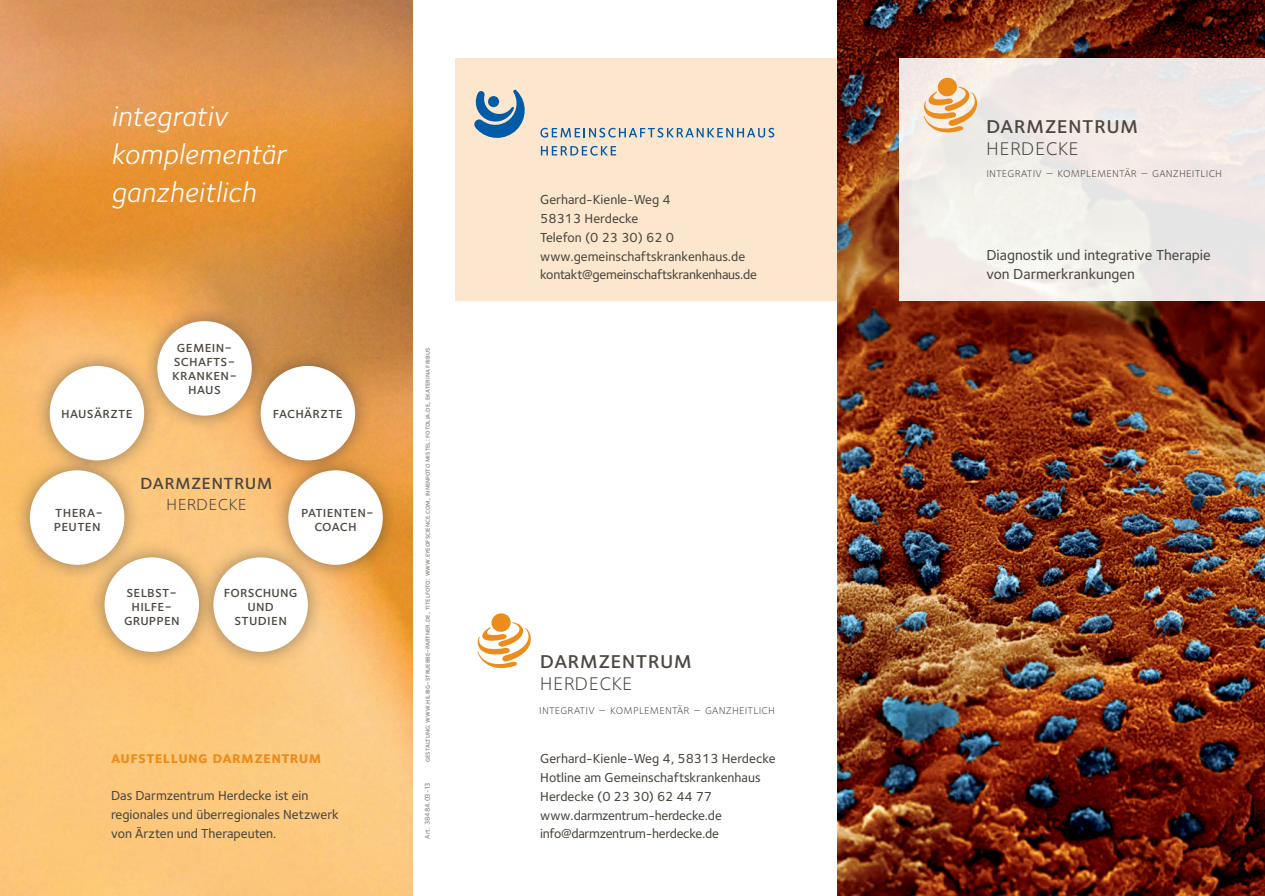
<style>
.page{position:relative;width:1265px;height:896px;background:#fff}
.page>*{position:absolute;margin:0;border:0;box-sizing:border-box;transform-origin:0 0}
.t1{font:italic 28.8px/38px "Foundry Sterling";letter-spacing:.01em;color:#fff}
.t2{font:24.6px "Foundry Sterling Medium Expert";letter-spacing:.02em;color:#4c4740}
.t3{font:24.6px "Foundry Sterling Light Expert";letter-spacing:.02em;color:#4c4740}
.t4{font:21.45px "Foundry Sterling Medium Expert";letter-spacing:.02em;color:#4c4740}
.t5{font:21.45px "Foundry Sterling Light Expert";letter-spacing:.02em;color:#4c4740}
.t6{font:16.5px "Foundry Sterling Bold Expert";letter-spacing:.02em;color:#eb8c1b}
.t7{font:15.45px/14px "Foundry Sterling Medium Expert";letter-spacing:.02em;color:#4c4740;text-align:center}
.t8{font:500 15px/19.5px "Foundry Sterling";color:#4c4740}
.t9{font:500 13.5px/18.8px "Foundry Sterling";color:#4c4740}
.t10{font:13.2px "Foundry Sterling Light Expert";letter-spacing:.015em;color:#4c4740}
.t11{font:7.5px "Foundry Sterling Medium Expert";color:#827e76}
.t12{font:500 7.2px "Foundry Sterling";letter-spacing:-.01em;color:#827e76}
</style>
<div class="page">
<div style="left:455px;top:58px;width:383px;height:242px;background:#fce7ce"></div>
<img style="left:838px;top:0;width:427px;height:895px">
<div style="left:899px;top:58px;width:366px;height:242px;background:linear-gradient(to right,#f4f0ea,#ede7e6)"></div>
<svg style="left:923px;top:77px;width:55px;height:56px;background:#f0ca9f"></svg>
<svg style="left:477px;top:613px;width:54px;height:55px"></svg>
<img style="left:0;top:0;width:413px;height:895px">
<div style="left:33px;top:349px;width:128px;height:128px;background:#4c4740;opacity:.6"></div>
<div style="left:50px;top:366px;width:94px;height:94px;background:#fff;border-radius:50%"></div>
<div style="left:13px;top:453px;width:128px;height:128px;background:#4c4740;opacity:.6"></div>
<div style="left:30px;top:470px;width:94px;height:94px;background:#fff;border-radius:50%"></div>
<div style="left:87px;top:540px;width:129px;height:128px;background:#4c4740;opacity:.6"></div>
<div style="left:105px;top:557px;width:94px;height:94px;background:#fff;border-radius:50%"></div>
<div style="left:196px;top:540px;width:129px;height:128px;background:#4c4740;opacity:.6"></div>
<div style="left:213px;top:557px;width:95px;height:94px;background:#fff;border-radius:50%"></div>
<div style="left:271px;top:453px;width:128px;height:128px;background:#4c4740;opacity:.6"></div>
<div style="left:288px;top:470px;width:95px;height:94px;background:#fff;border-radius:50%"></div>
<div style="left:243px;top:349px;width:129px;height:128px;background:#4c4740;opacity:.6"></div>
<div style="left:261px;top:366px;width:94px;height:94px;background:#fff;border-radius:50%"></div>
<div style="left:140px;top:304px;width:128px;height:128px;background:#4c4740;opacity:.6"></div>
<div style="left:157px;top:321px;width:95px;height:94px;background:#fff;border-radius:50%"></div>
<svg style="left:541px;top:146px;width:75px;height:10px"></svg>
<svg style="left:540px;top:128px;width:234px;height:9px"></svg>
<svg style="left:474px;top:90px;width:51px;height:48px"></svg>
<h1 class="t1" style="left:111px;top:97px;width:176px">integrativ komplementär ganzheitlich</h1>
<p class="t7" style="left:61px;top:405px;width:73px">hausärzte</p>
<p class="t7" style="left:172px;top:340px;width:66px">gemein&shy;schafts&shy;kranken&shy;haus</p>
<p class="t7" style="left:273px;top:405px;width:71px">fachärzte</p>
<p class="t7" style="left:54px;top:504px;width:51px;text-align:left">thera&shy;peuten</p>
<h3 class="t4" style="left:140px;top:469px;width:134px">darmzentrum</h3>
<h3 class="t5" style="left:166px;top:490px;width:82px">herdecke</h3>
<p class="t7" style="left:301px;top:504px;width:74px">patienten&shy;coach</p>
<p class="t7" style="left:124px;top:584px;width:57px">selbst&shy;hilfe&shy;gruppen</p>
<p class="t7" style="left:224px;top:584px;width:75px">forschung und studien</p>
<p class="t6" style="left:111px;top:747px;width:212px">aufstellung darmzentrum</p>
<p class="t9" style="left:111px;top:786px;width:229px">Das Darmzentrum Herdecke ist ein regionales und überregionales Netzwerk von Ärzten und Therapeuten.</p>
<p class="t11" style="left:423px;top:761px;width:415px;rotate:-90deg">gestaltung: www.hilbig-struebbe-partner.de, titelfoto: www.eyeofscience.com, innenfoto mistel: fotolia.de, ekaterina fribus</p>
<p class="t12" style="left:423px;top:838px;width:57px;rotate:-90deg">Art. 38484.03-13</p>
<p class="t9" style="left:540px;top:190px;width:218px">Gerhard-Kienle-Weg 4<br>58313 Herdecke<br>Telefon (0 23 30) 62 0 www.gemeinschaftskrankenhaus.de kontakt@gemeinschaftskrankenhaus.de</p>
<h2 class="t2" style="left:540px;top:645px;width:153px">darmzentrum</h2>
<h2 class="t3" style="left:540px;top:668px;width:94px">herdecke</h2>
<p class="t10" style="left:539px;top:702px;width:237px">integrativ – komplementär – ganzheitlich</p>
<p class="t9" style="left:540px;top:749px;width:237px">Gerhard-Kienle-Weg 4, 58313 Herdecke Hotline am Gemeinschaftskrankenhaus Herdecke (0 23 30) 62 44 77 www.darmzentrum-herdecke.de info@darmzentrum-herdecke.de</p>
<h2 class="t2" style="left:986px;top:110px;width:153px">darmzentrum</h2>
<h2 class="t3" style="left:986px;top:132px;width:94px">herdecke</h2>
<p class="t10" style="left:986px;top:164px;width:237px">integrativ – komplementär – ganzheitlich</p>
<p class="t8" style="left:986px;top:245px;width:226px">Diagnostik und integrative Therapie von Darmerkrankungen</p>
</div>
